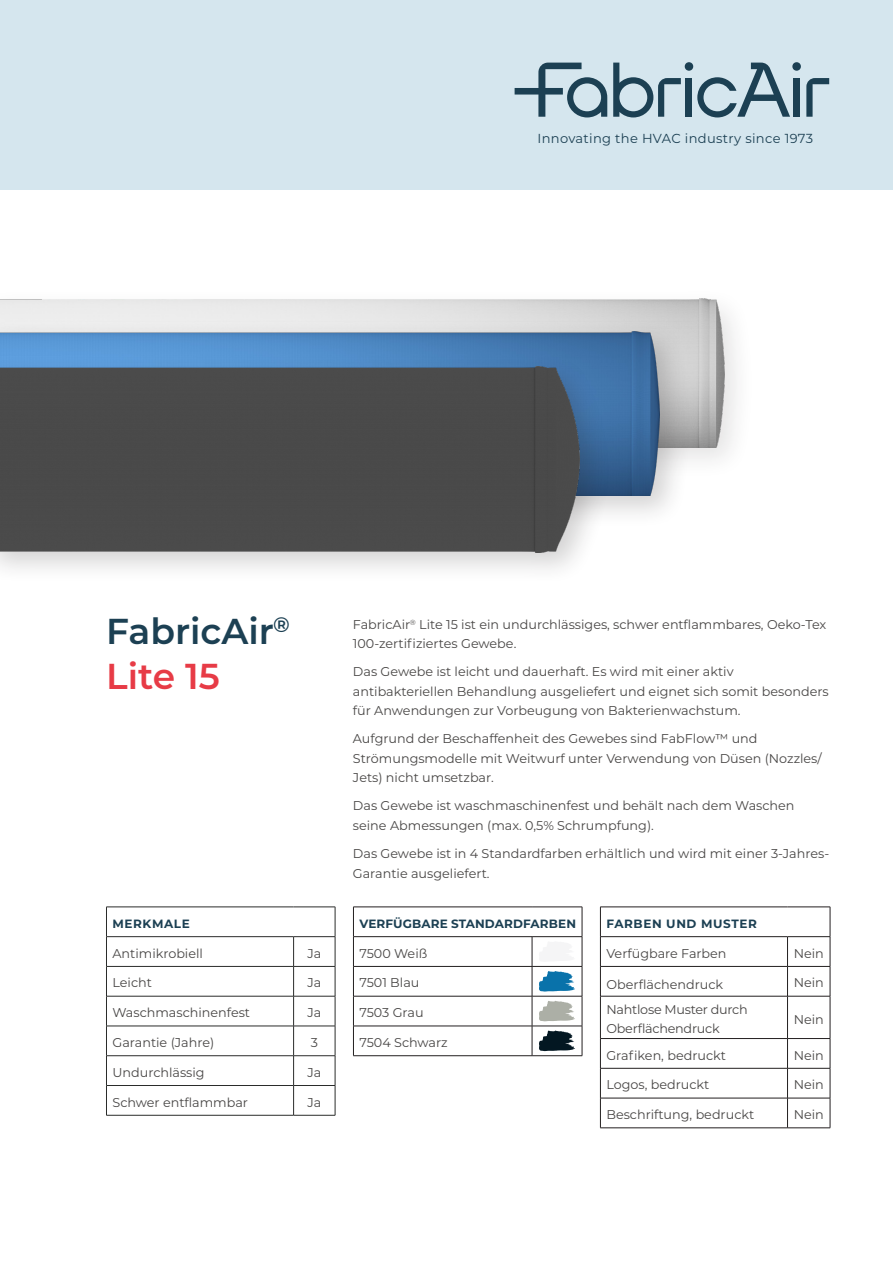
<style>
.page{position:relative;width:893px;height:1263px;background:#fff}
.page>*{position:absolute;margin:0;border:0;box-sizing:border-box;transform-origin:0 0}
.t1{font:600 36px/45px "Montserrat";color:#1c4053}
.t2{font:13.05px "Montserrat";letter-spacing:.025em;color:#1c4053}
.Body{font:12.75px/19.5px "Montserrat";color:#484645}
.Body-2{font:12.75px/19.5px "Montserrat";letter-spacing:-.02em;color:#484645}
.TableHeading{font:700 12px "Montserrat";letter-spacing:.01em;color:#1c4053}
.TableHeading-2{font:700 12px "Montserrat";letter-spacing:.05em;color:#1c4053}
.s1{color:#e73b46}
</style>
<div class="page">
<div style="left:0;top:287px;width:757px;height:194px;background:#231f20;opacity:.12"></div>
<img style="left:0;top:299px;width:724px;height:149px">
<div style="left:0;top:320px;width:692px;height:208px;background:#231f20;opacity:.2"></div>
<img style="left:0;top:332px;width:660px;height:163px">
<div style="left:0;top:355px;width:612px;height:230px;background:#231f20;opacity:.2"></div>
<div style="left:0;top:367px;width:579px;height:186px;background:#4a4a4a"></div>
<div style="left:0;top:0;width:893px;height:189px;background:#d5e6ee"></div>
<svg style="left:515px;top:63px;width:92px;height:54px"></svg>
<svg style="left:613px;top:62px;width:216px;height:55px"></svg>
<hr style="left:353px;top:907px;width:179px;height:1px;background:#231f20">
<hr style="left:532px;top:907px;width:50px;height:1px;background:#231f20">
<hr style="left:353px;top:936px;width:179px;height:1px;background:#231f20">
<svg style="left:353px;top:907px;width:1px;height:59px"></svg>
<hr style="left:532px;top:936px;width:50px;height:1px;background:#231f20">
<svg style="left:532px;top:937px;width:1px;height:29px"></svg>
<svg style="left:582px;top:907px;width:1px;height:59px"></svg>
<hr style="left:353px;top:966px;width:179px;height:1px;background:#231f20">
<hr style="left:353px;top:966px;width:1px;height:30px;background:#231f20">
<hr style="left:532px;top:966px;width:50px;height:1px;background:#231f20">
<hr style="left:532px;top:966px;width:1px;height:30px;background:#231f20">
<hr style="left:582px;top:966px;width:1px;height:30px;background:#231f20">
<hr style="left:353px;top:996px;width:179px;height:1px;background:#231f20">
<hr style="left:353px;top:996px;width:1px;height:30px;background:#231f20">
<hr style="left:532px;top:996px;width:50px;height:1px;background:#231f20">
<hr style="left:532px;top:996px;width:1px;height:30px;background:#231f20">
<hr style="left:582px;top:996px;width:1px;height:30px;background:#231f20">
<hr style="left:353px;top:1026px;width:179px;height:1px;background:#231f20">
<svg style="left:353px;top:1026px;width:1px;height:29px"></svg>
<hr style="left:532px;top:1026px;width:50px;height:1px;background:#231f20">
<svg style="left:532px;top:1026px;width:1px;height:29px"></svg>
<svg style="left:582px;top:1026px;width:1px;height:29px"></svg>
<hr style="left:353px;top:1055px;width:179px;height:1px;background:#231f20">
<hr style="left:532px;top:1055px;width:50px;height:1px;background:#231f20">
<svg style="left:539px;top:971px;width:36px;height:20px"></svg>
<svg style="left:539px;top:1001px;width:36px;height:20px"></svg>
<svg style="left:539px;top:1030px;width:36px;height:21px"></svg>
<hr style="left:600px;top:907px;width:187px;height:1px;background:#231f20">
<hr style="left:787px;top:907px;width:43px;height:1px;background:#231f20">
<hr style="left:600px;top:936px;width:187px;height:1px;background:#231f20">
<svg style="left:600px;top:907px;width:1px;height:59px"></svg>
<hr style="left:787px;top:936px;width:43px;height:1px;background:#231f20">
<svg style="left:787px;top:937px;width:1px;height:29px"></svg>
<svg style="left:830px;top:907px;width:1px;height:59px"></svg>
<hr style="left:600px;top:966px;width:187px;height:1px;background:#231f20">
<hr style="left:600px;top:966px;width:1px;height:30px;background:#231f20">
<hr style="left:787px;top:966px;width:43px;height:1px;background:#231f20">
<hr style="left:787px;top:966px;width:1px;height:30px;background:#231f20">
<hr style="left:830px;top:966px;width:1px;height:30px;background:#231f20">
<hr style="left:600px;top:996px;width:187px;height:1px;background:#231f20">
<hr style="left:600px;top:996px;width:1px;height:42px;background:#231f20">
<hr style="left:787px;top:996px;width:43px;height:1px;background:#231f20">
<hr style="left:787px;top:996px;width:1px;height:42px;background:#231f20">
<hr style="left:830px;top:996px;width:1px;height:42px;background:#231f20">
<hr style="left:600px;top:1038px;width:187px;height:1px;background:#231f20">
<svg style="left:600px;top:1039px;width:1px;height:29px"></svg>
<hr style="left:787px;top:1038px;width:43px;height:1px;background:#231f20">
<svg style="left:787px;top:1039px;width:1px;height:29px"></svg>
<svg style="left:830px;top:1039px;width:1px;height:29px"></svg>
<hr style="left:600px;top:1068px;width:187px;height:1px;background:#231f20">
<hr style="left:600px;top:1068px;width:1px;height:30px;background:#231f20">
<hr style="left:787px;top:1068px;width:43px;height:1px;background:#231f20">
<hr style="left:787px;top:1068px;width:1px;height:30px;background:#231f20">
<hr style="left:830px;top:1068px;width:1px;height:30px;background:#231f20">
<hr style="left:600px;top:1098px;width:187px;height:1px;background:#231f20">
<hr style="left:600px;top:1098px;width:1px;height:30px;background:#231f20">
<hr style="left:787px;top:1098px;width:43px;height:1px;background:#231f20">
<hr style="left:787px;top:1098px;width:1px;height:30px;background:#231f20">
<hr style="left:830px;top:1098px;width:1px;height:30px;background:#231f20">
<hr style="left:600px;top:1127px;width:187px;height:1px;background:#231f20">
<hr style="left:787px;top:1127px;width:43px;height:1px;background:#231f20">
<hr style="left:106px;top:907px;width:188px;height:1px;background:#2b2c2b">
<hr style="left:294px;top:907px;width:41px;height:1px;background:#2b2c2b">
<hr style="left:106px;top:936px;width:188px;height:1px;background:#2b2c2b">
<svg style="left:106px;top:907px;width:1px;height:59px"></svg>
<hr style="left:294px;top:936px;width:41px;height:1px;background:#2b2c2b">
<svg style="left:293px;top:937px;width:1px;height:29px"></svg>
<svg style="left:335px;top:907px;width:1px;height:59px"></svg>
<hr style="left:106px;top:966px;width:188px;height:1px;background:#2b2c2b">
<hr style="left:106px;top:966px;width:1px;height:30px;background:#2b2c2b">
<hr style="left:294px;top:966px;width:41px;height:1px;background:#2b2c2b">
<hr style="left:293px;top:966px;width:1px;height:30px;background:#2b2c2b">
<hr style="left:335px;top:966px;width:1px;height:30px;background:#2b2c2b">
<hr style="left:106px;top:996px;width:188px;height:1px;background:#2b2c2b">
<hr style="left:106px;top:996px;width:1px;height:30px;background:#2b2c2b">
<hr style="left:294px;top:996px;width:41px;height:1px;background:#2b2c2b">
<hr style="left:293px;top:996px;width:1px;height:30px;background:#2b2c2b">
<hr style="left:335px;top:996px;width:1px;height:30px;background:#2b2c2b">
<hr style="left:106px;top:1026px;width:188px;height:1px;background:#2b2c2b">
<hr style="left:294px;top:1026px;width:41px;height:1px;background:#2b2c2b">
<hr style="left:106px;top:1055px;width:188px;height:1px;background:#2b2c2b">
<hr style="left:294px;top:1055px;width:41px;height:1px;background:#2b2c2b">
<hr style="left:106px;top:1085px;width:188px;height:1px;background:#2b2c2b">
<svg style="left:106px;top:1026px;width:1px;height:89px"></svg>
<hr style="left:294px;top:1085px;width:41px;height:1px;background:#2b2c2b">
<svg style="left:293px;top:1026px;width:1px;height:89px"></svg>
<svg style="left:335px;top:1026px;width:1px;height:89px"></svg>
<hr style="left:106px;top:1115px;width:188px;height:1px;background:#2b2c2b">
<hr style="left:294px;top:1115px;width:41px;height:1px;background:#2b2c2b">
<p class="t2" style="left:537px;top:129px;width:277px">Innovating the HVAC industry since 1973</p>
<h1 class="t1" style="left:106px;top:607px;width:185px">FabricAir<sup>®<br></sup><span class="s1">Lite 15</span></h1>
<p class="Body" style="left:353px;top:614px;width:475px">FabricAir<sup>®</sup> Lite 15 ist ein undurchlässiges, schwer entflammbares, Oeko-Tex<br>100-zertifiziertes Gewebe.</p>
<p class="Body" style="left:353px;top:662px;width:477px">Das Gewebe ist leicht und dauerhaft. Es wird mit einer aktiv antibakteriellen Behandlung ausgeliefert und eignet sich somit besonders für Anwendungen zur Vorbeugung von Bakterienwachstum.</p>
<p class="Body" style="left:353px;top:729px;width:470px">Aufgrund der Beschaffenheit des Gewebes sind FabFlow™ und<br>Strömungsmodelle mit Weitwurf unter Verwendung von Düsen (Nozzles/<br>Jets) nicht umsetzbar.</p>
<p class="Body" style="left:353px;top:796px;width:443px">Das Gewebe ist waschmaschinenfest und behält nach dem Waschen seine Abmessungen (max. 0,5% Schrumpfung).</p>
<p class="Body" style="left:353px;top:843px;width:478px">Das Gewebe ist in 4 Standardfarben erhältlich und wird mit einer 3-Jahres-<br>Garantie ausgeliefert.</p>
<p class="TableHeading" style="left:359px;top:915px;width:218px">VERFÜGBARE STANDARDFARBEN</p>
<p class="Body" style="left:359px;top:943px;width:69px">7500 Weiß</p>
<p class="Body" style="left:359px;top:973px;width:61px">7501 Blau</p>
<p class="Body" style="left:359px;top:1002px;width:66px">7503 Grau</p>
<p class="Body" style="left:359px;top:1032px;width:90px">7504 Schwarz</p>
<p class="TableHeading-2" style="left:606px;top:915px;width:152px">FARBEN UND MUSTER</p>
<p class="Body" style="left:606px;top:943px;width:122px">Verfügbare Farben</p>
<p class="Body" style="left:794px;top:943px;width:32px">Nein</p>
<p class="Body" style="left:606px;top:974px;width:118px">Oberflächendruck</p>
<p class="Body" style="left:794px;top:973px;width:32px">Nein</p>
<p class="Body-2" style="left:606px;top:999px;width:143px">Nahtlose Muster durch<br>Oberflächendruck</p>
<p class="Body" style="left:794px;top:1009px;width:32px">Nein</p>
<p class="Body" style="left:606px;top:1045px;width:121px">Grafiken, bedruckt</p>
<p class="Body" style="left:794px;top:1045px;width:32px">Nein</p>
<p class="Body" style="left:606px;top:1074px;width:105px">Logos, bedruckt</p>
<p class="Body" style="left:794px;top:1074px;width:32px">Nein</p>
<p class="Body" style="left:606px;top:1104px;width:149px">Beschriftung, bedruckt</p>
<p class="Body" style="left:794px;top:1104px;width:32px">Nein</p>
<p class="TableHeading-2" style="left:112px;top:915px;width:79px">MERKMALE</p>
<p class="Body" style="left:112px;top:943px;width:92px">Antimikrobiell</p>
<p class="Body" style="left:307px;top:943px;width:15px">Ja</p>
<p class="Body" style="left:112px;top:973px;width:41px">Leicht</p>
<p class="Body" style="left:307px;top:973px;width:15px">Ja</p>
<p class="Body" style="left:112px;top:1002px;width:139px">Waschmaschinenfest</p>
<p class="Body" style="left:307px;top:1002px;width:15px">Ja</p>
<p class="Body" style="left:112px;top:1032px;width:103px">Garantie (Jahre)</p>
<p class="Body" style="left:311px;top:1032px;width:9px">3</p>
<p class="Body" style="left:112px;top:1062px;width:94px">Undurchlässig</p>
<p class="Body" style="left:307px;top:1062px;width:15px">Ja</p>
<p class="Body" style="left:112px;top:1092px;width:137px">Schwer entflammbar</p>
<p class="Body" style="left:307px;top:1092px;width:15px">Ja</p>
</div>
